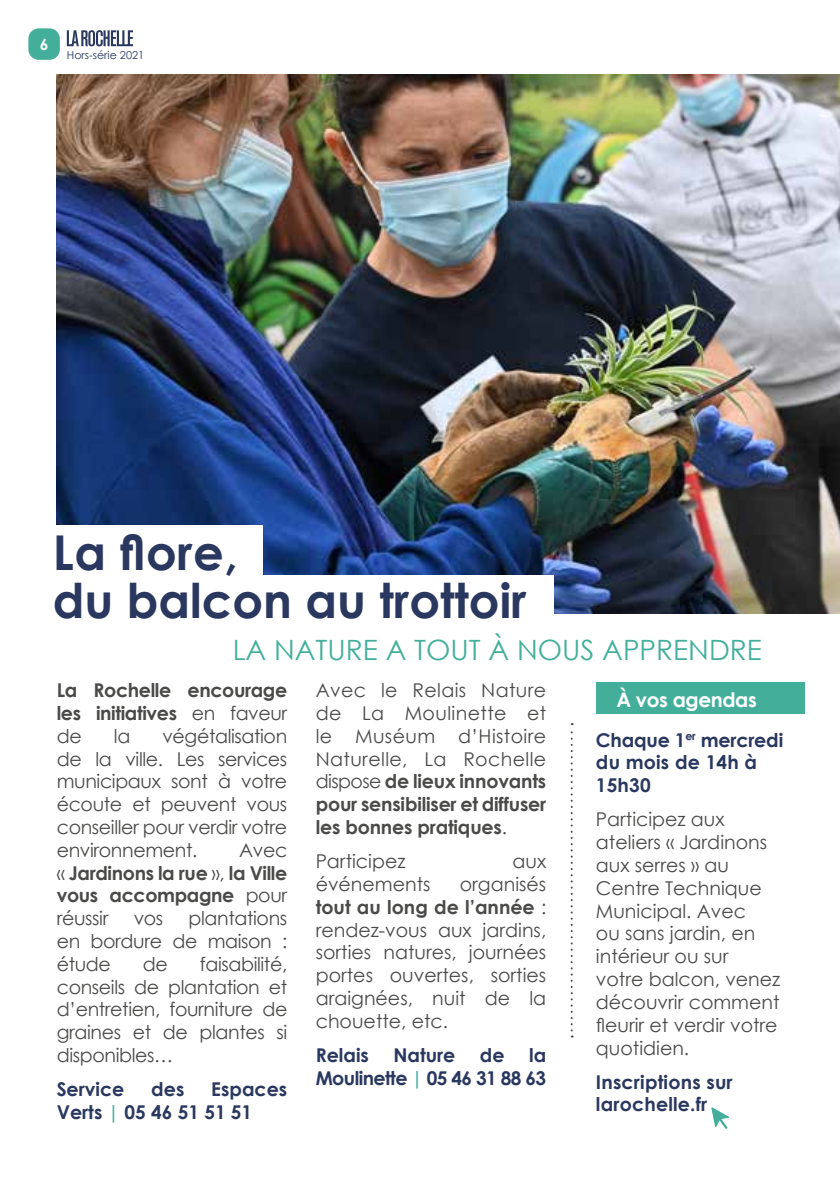
<style>
.page{position:relative;width:840px;height:1191px;background:#fff}
.page>*{position:absolute;margin:0;border:0;box-sizing:border-box;transform-origin:0 0}
.t1{font:700 48px/48px "Century Gothic";color:#2a385f}
.t2{font:28px "Century Gothic";color:#43af9b}
.t3{font:700 20px "Century Gothic";letter-spacing:-.02em;color:#fff}
.t4{font:19px/22.8px "Century Gothic";color:#4a4a49;text-align:justify}
.t5{font:700 19px/22.8px "Century Gothic";color:#2a385f}
.t6{font:700 19px/22.8px "Century Gothic";letter-spacing:-.02em;color:#4a4a49;text-align:justify}
.t7{font:700 19px/22.8px "Century Gothic";letter-spacing:-.03em;color:#2a385f;text-align:right}
.t8{font:700 15.6px "Century Gothic";color:#fff}
.t9{font:11px "Century Gothic";color:#2a385f}
.s1{font-weight:400}
.s2{color:#43af9b}
.s3{font-weight:700}
</style>
<div class="page">
<div style="left:28px;top:28px;width:32px;height:32px;background:#43af9b;border-radius:11px"></div>
<svg style="left:67px;top:30px;width:66px;height:16px"></svg>
<img style="left:57px;top:75px;width:782px;height:538px">
<div style="left:25px;top:525px;width:238px;height:51px;background:#fff"></div>
<div style="left:25px;top:574px;width:528px;height:51px;background:#fff"></div>
<svg style="left:570px;top:723px;width:2px;height:314px"></svg>
<div style="left:595px;top:683px;width:208px;height:31px;background:#43af9b"></div>
<svg style="left:711px;top:1107px;width:17px;height:22px"></svg>
<p class="t8" style="left:40px;top:32px;width:10px">6</p>
<p class="t9" style="left:67px;top:47px;width:79px">Hors-série 2021</p>
<h1 class="t1" style="left:53px;top:526px;width:475px">La flore,<br>du balcon au trottoir</h1>
<h2 class="t2" style="left:232px;top:630px;width:530px">LA NATURE A TOUT À NOUS APPRENDRE</h2>
<p class="t6" style="left:57px;top:678px;width:232px">La Rochelle encourage les initiatives <span class="s1">en faveur de</span></p>
<p class="t4" style="left:57px;top:724px;width:232px;text-indent:106px">végétalisation de la ville. Les services municipaux sont à votre écoute et peuvent vous conseiller pour verdir votre environnement.</p>
<p class="t4" style="left:114px;top:724px;width:18px">la</p>
<p class="t6" style="left:57px;top:837px;width:232px;text-indent:182px"><span class="s1">Avec «</span> Jardinons la rue <span class="s1">»,</span> la Ville vous accompagne <span class="s1">pour réussir</span></p>
<p class="t4" style="left:57px;top:906px;width:232px;text-indent:132px">plantations en bordure de maison : étude</p>
<p class="t4" style="left:134px;top:906px;width:31px">vos</p>
<p class="t4" style="left:57px;top:952px;width:232px;text-indent:143px">faisabilité, conseils de plantation et d’entretien, fourniture de graines et de plantes si disponibles…</p>
<p class="t5" style="left:57px;top:1077px;width:69px">Service</p>
<p class="t5" style="left:151px;top:1077px;width:35px">des</p>
<p class="t4" style="left:143px;top:952px;width:26px">de</p>
<p class="t5" style="left:57px;top:1077px;width:232px;text-indent:154px">Espaces<br>Verts <span class="s2">|</span> 05 46 51 51 51</p>
<p class="t4" style="left:315px;top:678px;width:232px">Avec le Relais Nature de La Moulinette et le Muséum d’Histoire Naturelle, La Rochelle dispose <span class="s3">de lieux innovants pour sensibiliser et diffuser les bonnes pratiques</span>.</p>
<p class="t4" style="left:315px;top:849px;width:91px">Participez</p>
<p class="t4" style="left:512px;top:849px;width:35px">aux</p>
<p class="t4" style="left:315px;top:872px;width:116px">événements</p>
<p class="t4" style="left:315px;top:872px;width:232px;text-indent:144px">organisés <span class="s3">tout au long de l’année</span> : rendez-vous aux jardins, sorties natures, journées portes ouvertes, sorties araignées, nuit de la chouette, etc.</p>
<p class="t5" style="left:315px;top:1042px;width:55px">Relais</p>
<p class="t5" style="left:393px;top:1042px;width:63px">Nature</p>
<p class="t5" style="left:479px;top:1042px;width:26px">de</p>
<p class="t7" style="left:315px;top:1042px;width:232px">la<br>Moulinette <span class="s2">|</span> 05 46 31 88 63</p>
<p class="t3" style="left:616px;top:684px;width:142px">À vos agendas</p>
<p class="t5" style="left:595px;top:727px;width:189px">Chaque 1<sup>er</sup> mercredi du mois de 14h à<br>15h30</p>
<p class="t4" style="left:595px;top:808px;width:186px;text-align:left">Participez aux ateliers « Jardinons aux serres » au<br>Centre Technique<br>Municipal. Avec<br>ou sans jardin, en intérieur ou sur votre balcon, venez découvrir comment fleurir et verdir votre quotidien.</p>
<p class="t5" style="left:595px;top:1069px;width:138px">Inscriptions sur larochelle.fr</p>
</div>
